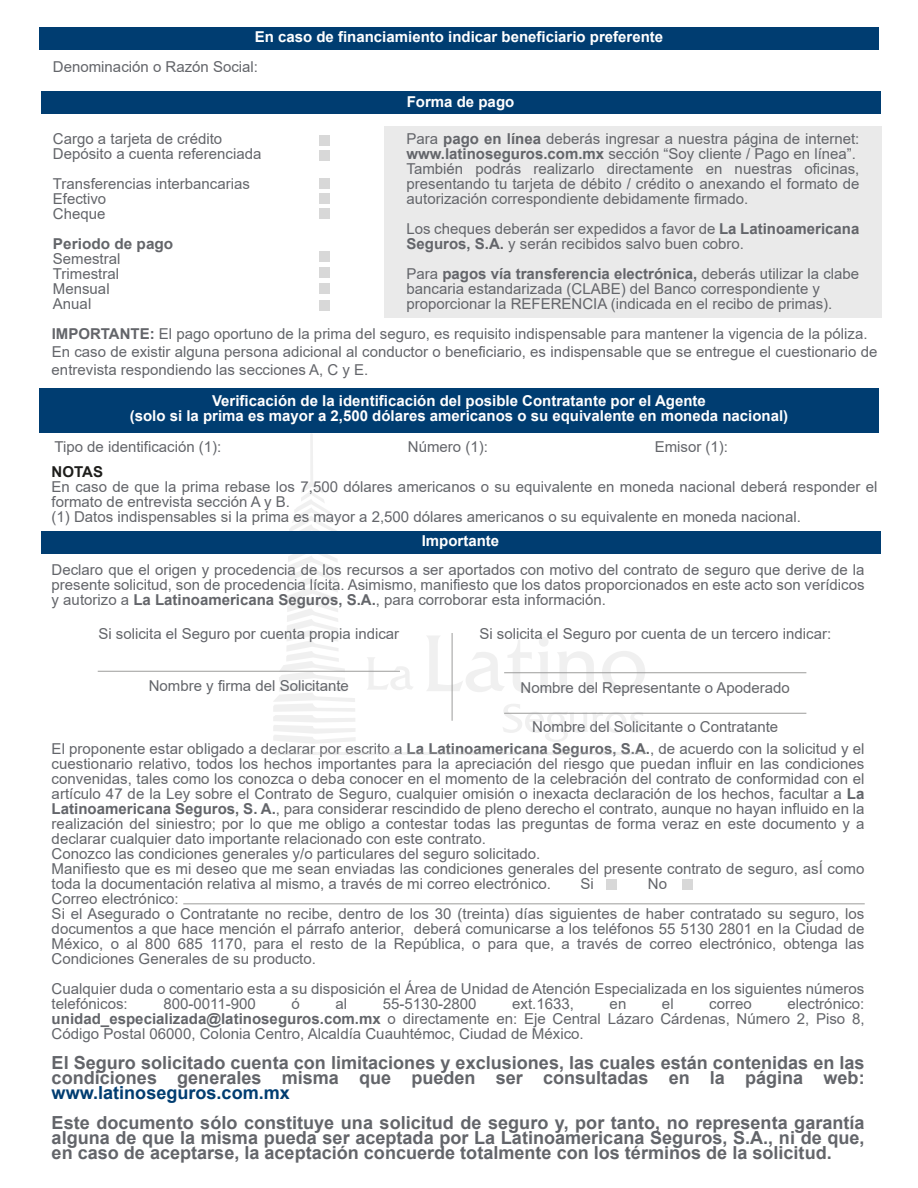
<style>
.page{position:relative;width:918px;height:1188px;background:#fff}
.page>*{position:absolute;margin:0;border:0;box-sizing:border-box;transform-origin:0 0}
.t1{font:700 18px/15px "Arial";color:#63656a}
.t2{font:700 18px "Arial";color:#003d71}
.t3{font:15px/15px "Arial";color:#63656a}
.t4{font:700 15px/15px "Arial";color:#fff;text-align:center}
.t5{font:700 15px "Arial";color:#63656a}
.t6{font:700 15px "Arial";color:#1d1d1b}
.s1{font-weight:700}
</style>
<div class="page">
<div style="left:39px;top:27px;width:840px;height:23px;background:#003d71"></div>
<div style="left:41px;top:92px;width:840px;height:22px;background:#003d71"></div>
<div style="left:384px;top:126px;width:498px;height:192px;background:#eaeaea"></div>
<div style="left:320px;top:135px;width:10px;height:11px;background:#d8d8d8"></div>
<div style="left:320px;top:150px;width:10px;height:10px;background:#d8d8d8"></div>
<div style="left:320px;top:178px;width:10px;height:11px;background:#d8d8d8"></div>
<div style="left:320px;top:194px;width:10px;height:10px;background:#d8d8d8"></div>
<div style="left:320px;top:208px;width:10px;height:11px;background:#d8d8d8"></div>
<div style="left:320px;top:251px;width:10px;height:11px;background:#d8d8d8"></div>
<div style="left:320px;top:267px;width:10px;height:11px;background:#d8d8d8"></div>
<div style="left:320px;top:284px;width:10px;height:10px;background:#d8d8d8"></div>
<div style="left:320px;top:300px;width:10px;height:10px;background:#d8d8d8"></div>
<div style="left:606px;top:879px;width:10px;height:11px;background:#d8d8d8"></div>
<div style="left:682px;top:879px;width:11px;height:11px;background:#d8d8d8"></div>
<svg style="left:273px;top:434px;width:83px;height:310px"></svg>
<svg style="left:503px;top:704px;width:142px;height:38px"></svg>
<hr style="left:273px;top:752px;width:372px;height:3px;background:#c5c4c4">
<svg style="left:367px;top:657px;width:46px;height:33px"></svg>
<svg style="left:538px;top:637px;width:13px;height:54px"></svg>
<svg style="left:557px;top:651px;width:88px;height:41px"></svg>
<svg style="left:427px;top:635px;width:105px;height:57px"></svg>
<div style="left:39px;top:388px;width:840px;height:46px;background:#003d71"></div>
<div style="left:41px;top:531px;width:840px;height:23px;background:#003d71"></div>
<hr style="left:452px;top:633px;width:1px;height:88px;background:#9c9c9b">
<hr style="left:98px;top:671px;width:302px;height:1px;background:#9c9c9b">
<hr style="left:504px;top:672px;width:302px;height:1px;background:#9c9c9b">
<hr style="left:504px;top:713px;width:302px;height:1px;background:#9c9c9b">
<hr style="left:183px;top:903px;width:682px;height:1px;background:#9c9c9b">
<p class="t4" style="left:255px;top:30px;width:410px">En caso de financiamiento indicar beneficiario preferente</p>
<p class="t3" style="left:53px;top:60px;width:207px">Denominación o Razón Social:</p>
<p class="t4" style="left:407px;top:94px;width:109px">Forma de pago</p>
<p class="t3" style="left:406px;top:131px;width:455px">Para <span class="s1">pago en línea</span> deberás ingresar a nuestra página de internet: <span class="s1">www.latinoseguros.com.mx</span> sección “Soy cliente / Pago en línea”.<br>También podrás realizarlo directamente en nuestras oficinas, presentando tu tarjeta de débito / crédito o anexando el formato de autorización correspondiente debidamente firmado.</p>
<p class="t3" style="left:406px;top:221px;width:455px">Los cheques deberán ser expedidos a favor de <span class="s1">La Latinoamericana<br>Seguros, S.A.</span> y serán recibidos salvo buen cobro.</p>
<p class="t3" style="left:406px;top:266px;width:454px">Para <span class="s1">pagos vía transferencia electrónica,</span> deberás utilizar la clabe bancaria estandarizada (CLABE) del Banco correspondiente y proporcionar la REFERENCIA (indicada en el recibo de primas).</p>
<p class="t3" style="left:52px;top:325px;width:827px;line-height:18px"><span class="s1">IMPORTANTE:</span> El pago oportuno de la prima del seguro, es requisito indispensable para mantener la vigencia de la póliza.<br>En caso de existir alguna persona adicional al conductor o beneficiario, es indispensable que se entregue el cuestionario de entrevista respondiendo las secciones A, C y E.</p>
<p class="t4" style="left:130px;top:393px;width:660px">Verificación de la identificación del posible Contratante por el Agente<br>(solo si la prima es mayor a 2,500 dólares americanos o su equivalente en moneda nacional)</p>
<p class="t3" style="left:53px;top:132px;width:210px">Cargo a tarjeta de crédito<br>Depósito a cuenta referenciada</p>
<p class="t3" style="left:53px;top:177px;width:199px">Transferencias interbancarias<br>Efectivo<br>Cheque</p>
<p class="t5" style="left:53px;top:234px;width:122px">Periodo de pago</p>
<p class="t3" style="left:53px;top:252px;width:69px">Semestral<br>Trimestral<br>Mensual<br>Anual</p>
<p class="t3" style="left:54px;top:439px;width:169px">Tipo de identificación (1):</p>
<p class="t3" style="left:408px;top:439px;width:82px">Número (1):</p>
<p class="t3" style="left:655px;top:439px;width:75px">Emisor (1):</p>
<p class="t6" style="left:52px;top:461px;width:53px">NOTAS</p>
<p class="t3" style="left:52px;top:479px;width:827px">En caso de que la prima rebase los 7,500 dólares americanos o su equivalente en moneda nacional deberá responder el formato de entrevista sección A y B.<br>(1) Datos indispensables si la prima es mayor a 2,500 dólares americanos o su equivalente en moneda nacional.</p>
<p class="t4" style="left:422px;top:534px;width:79px">Importante</p>
<p class="t3" style="left:52px;top:562px;width:815px;text-align:justify">Declaro que el origen y procedencia de los recursos a ser aportados con motivo del contrato de seguro que derive de la presente solicitud, son de procedencia lícita. Asimismo, manifiesto que los datos proporcionados en este acto son verídicos y autorizo a <span class="s1">La Latinoamericana Seguros, S.A.</span>, para corroborar esta información.</p>
<p class="t3" style="left:98px;top:626px;width:302px">Si solicita el Seguro por cuenta propia indicar</p>
<p class="t3" style="left:479px;top:626px;width:353px">Si solicita el Seguro por cuenta de un tercero indicar:</p>
<p class="t3" style="left:149px;top:678px;width:202px">Nombre y firma del Solicitante</p>
<p class="t3" style="left:521px;top:680px;width:271px">Nombre del Representante o Apoderado</p>
<p class="t3" style="left:532px;top:719px;width:247px">Nombre del Solicitante o Contratante</p>
<p class="t3" style="left:52px;top:741px;width:814px">El proponente estar obligado a declarar por escrito a <span class="s1">La Latinoamericana Seguros, S.A.</span>, de acuerdo con la solicitud y el cuestionario relativo, todos los hechos importantes para la apreciación del riesgo que puedan influir en las condiciones convenidas, tales como los conozca o deba conocer en el momento de la celebración del contrato de conformidad con el artículo 47 de la Ley sobre el Contrato de Seguro, cualquier omisión o inexacta declaración de los hechos, facultar a <span class="s1">La Latinoamericana Seguros, S. A.</span>, para considerar rescindido de pleno derecho el contrato, aunque no hayan influido en la realización del siniestro; por lo que me obligo a contestar todas las preguntas de forma veraz en este documento y a declarar cualquier dato importante relacionado con este contrato.<br>Conozco las condiciones generales y/o particulares del seguro solicitado.<br>Manifiesto que es mi deseo que me sean enviadas las condiciones generales del presente contrato de seguro, asÍ como toda la documentación relativa al mismo, a través de mi correo electrónico.</p>
<p class="t3" style="left:580px;top:876px;width:15px">Si</p>
<p class="t3" style="left:648px;top:876px;width:21px">No</p>
<p class="t3" style="left:52px;top:891px;width:814px">Correo electrónico:<br>Si el Asegurado o Contratante no recibe, dentro de los 30 (treinta) días siguientes de haber contratado su seguro, los documentos a que hace mención el párrafo anterior, deberá comunicarse a los teléfonos 55 5130 2801 en la Ciudad de México, o al 800 685 1170, para el resto de la República, o para que, a través de correo electrónico, obtenga las Condiciones Generales de su producto.</p>
<p class="t3" style="left:52px;top:981px;width:814px">Cualquier duda o comentario esta a su disposición el Área de Unidad de Atención Especializada en los siguientes números telefónicos:</p>
<p class="t3" style="left:52px;top:996px;width:814px;text-align:justify;text-indent:736px">electrónico: <span class="s1">unidad_especializada@latinoseguros.com.mx</span> o directamente en: Eje Central Lázaro Cárdenas, Número 2, Piso 8, Código Postal 06000, Colonia Centro, Alcaldía Cuauhtémoc, Ciudad de México.</p>
<p class="t1" style="left:52px;top:1055px;width:815px">El Seguro solicitado cuenta con limitaciones y exclusiones, las cuales están contenidas en las condiciones generales misma que pueden ser consultadas en la página web:</p>
<p class="t2" style="left:52px;top:1080px;width:240px">www.latinoseguros.com.mx</p>
<p class="t1" style="left:52px;top:1115px;width:814px;text-align:justify">Este documento sólo constituye una solicitud de seguro y, por tanto, no representa garantía alguna de que la misma pueda ser aceptada por La Latinoamericana Seguros, S.A., ni de que, en caso de aceptarse, la aceptación concuerde totalmente con los términos de la solicitud.</p>
<p class="t3" style="left:163px;top:996px;width:94px">800-0011-900</p>
<p class="t3" style="left:292px;top:996px;width:10px">ó</p>
<p class="t3" style="left:336px;top:996px;width:13px">al</p>
<p class="t3" style="left:383px;top:996px;width:95px">55-5130-2800</p>
<p class="t3" style="left:512px;top:996px;width:63px">ext.1633,</p>
<p class="t3" style="left:610px;top:996px;width:18px">en</p>
<p class="t3" style="left:662px;top:996px;width:13px">el</p>
<p class="t3" style="left:709px;top:996px;width:44px">correo</p>
</div>
